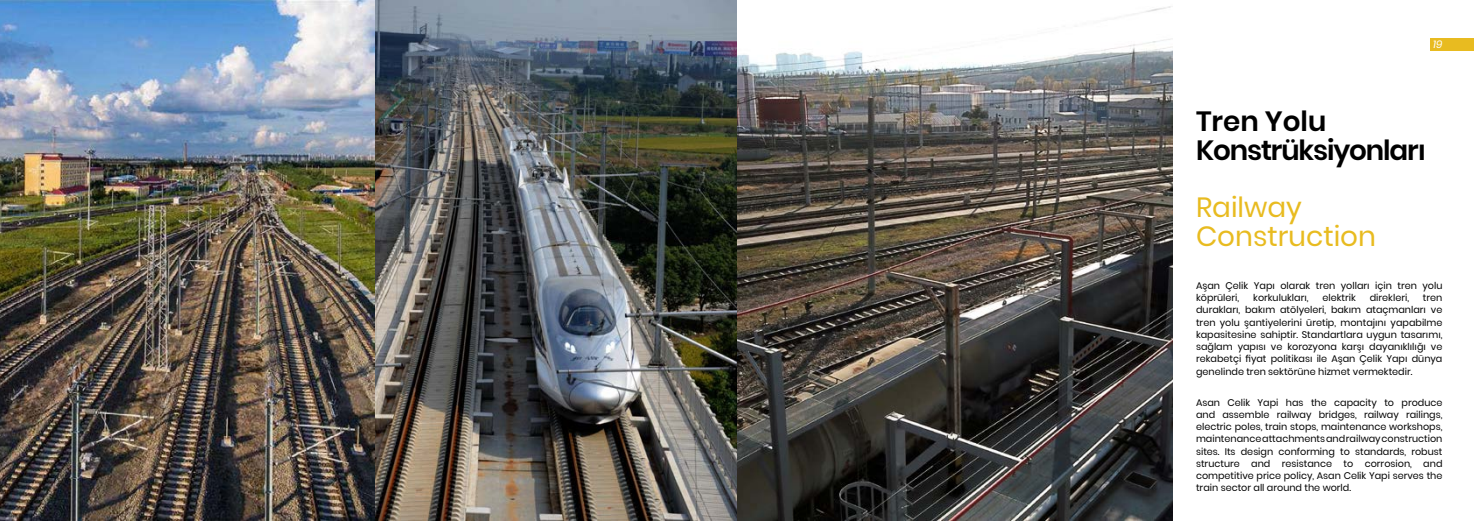
<style>
.page{position:relative;width:1474px;height:521px;background:#fff}
.page>*{position:absolute;margin:0;border:0;box-sizing:border-box;transform-origin:0 0}
.t1{font:600 27.82px/28.7px "Poppins";letter-spacing:-.04em;color:#000}
.t2{font:27.82px/28.7px "Poppins";color:#e8bb20}
.t3{font:italic 10.5px "Poppins";color:#fff}
.t4{font:9.62px/12.2px "Poppins";color:#000;text-align:justify}
</style>
<div class="page">
<img style="left:374px;top:0;width:363px;height:521px">
<img style="left:737px;top:6px;width:435px;height:515px">
<img style="left:0;top:0;width:374px;height:521px">
<div style="left:1429px;top:38px;width:44px;height:12px;background:#e8bb20"></div>
<p class="t3" style="left:1433px;top:38px;width:11px">19</p>
<h1 class="t1" style="left:1196px;top:107px;width:231px">Tren Yolu<br>Konstrüksiyonları</h1>
<h1 class="t2" style="left:1196px;top:193px;width:181px">Railway<br>Construction</h1>
<p class="t4" style="left:1196px;top:279px;width:248px">Aşan Çelik Yapı olarak tren yolları için tren yolu köprüleri,</p>
<p class="t4" style="left:1253px;top:292px;width:57px">korkulukları,</p>
<p class="t4" style="left:1322px;top:292px;width:35px">elektrik</p>
<p class="t4" style="left:1369px;top:292px;width:41px">direkleri,</p>
<p class="t4" style="left:1196px;top:292px;width:248px;text-indent:227px">tren durakları, bakım atölyeleri, bakım ataçmanları ve tren yolu şantiyelerini üretip, montajını yapabilme kapasitesine sahiptir. Standartlara uygun tasarımı, sağlam yapısı ve korozyona karşı dayanıklılığı ve rekabetçi fiyat politikası ile Aşan Çelik Yapı dünya genelinde tren sektörüne hizmet vermektedir.</p>
<p class="t4" style="left:1196px;top:396px;width:248px">Asan Celik Yapi has the capacity to produce and assemble railway bridges, railway railings, electric poles, train stops, maintenance workshops, maintenance attachments and railway construction sites. Its design conforming to standards, robust structure and resistance to corrosion, and competitive price policy, Asan Celik Yapi serves the train sector all around the world.</p>
</div>
